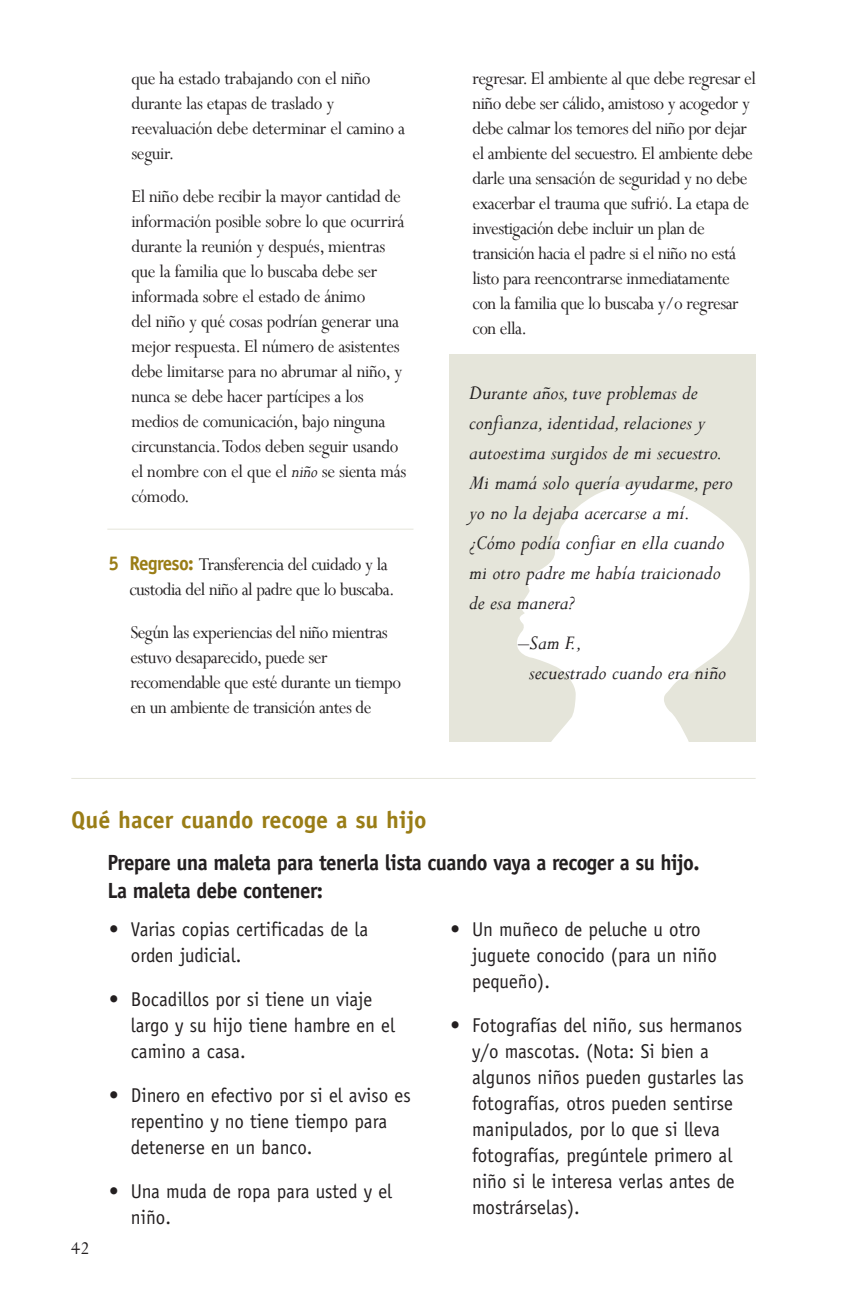
<style>
.page{position:relative;width:863px;height:1295px;background:#fff}
.page>*{position:absolute;margin:0;border:0;box-sizing:border-box;transform-origin:0 0}
.t1{font:700 24px "Officina Sans";color:#9a7d16}
.t2{font:italic 22px/30px "Perpetua";color:#231f20}
.t3{font:700 22px/28px "Officina Sans";letter-spacing:-.03em;color:#231f20;scale:.95 1}
.t4{font:20px/25px "Perpetua";letter-spacing:-.025em;color:#231f20;scale:.95 1}
.t5{font:20px/26px "Officina Sans";color:#231f20;scale:.95 1}
.t6{font:20px "Perpetua";letter-spacing:-.025em;color:#231f20}
.s1{font-style:italic}
.s2{font-family:"Officina Sans";font-weight:700;color:#9a7d16}
</style>
<div class="page">
<hr style="left:71px;top:778px;width:684px;height:1px;background:#e5e5da">
<div style="left:449px;top:355px;width:306px;height:387px;background:#e5e5da"></div>
<svg style="left:517px;top:486px;width:232px;height:256px;fill:#fff"></svg>
<hr style="left:107px;top:528px;width:306px;height:1px;background:#e5e5da">
<p class="t4" style="left:131px;top:66px;width:290px">que ha estado trabajando con el niño durante las etapas de traslado y reevaluación debe determinar el camino a seguir.</p>
<p class="t4" style="left:131px;top:184px;width:291px">El niño debe recibir la mayor cantidad de información posible sobre lo que ocurrirá durante la reunión y después, mientras que la familia que lo buscaba debe ser informada sobre el estado de ánimo<br>del niño y qué cosas podrían generar una mejor respuesta. El número de asistentes debe limitarse para no abrumar al niño, y nunca se debe hacer partícipes a los medios de comunicación, bajo ninguna circunstancia. Todos deben seguir usando el nombre con el que el <span class="s1">niño</span> se sienta más cómodo.</p>
<p class="t4" style="left:129px;top:552px;width:281px;text-indent:-21px"><span class="s2">5 Regreso:</span> Transferencia del cuidado y la custodia del niño al padre que lo buscaba.</p>
<p class="t4" style="left:130px;top:620px;width:286px">Según las experiencias del niño mientras estuvo desaparecido, puede ser recomendable que esté durante un tiempo en un ambiente de transición antes de</p>
<p class="t4" style="left:472px;top:66px;width:300px">regresar. El ambiente al que debe regresar el niño debe ser cálido, amistoso y acogedor y debe calmar los temores del niño por dejar el ambiente del secuestro. El ambiente debe darle una sensación de seguridad y no debe exacerbar el trauma que sufrió. La etapa de investigación debe incluir un plan de transición hacia el padre si el niño no está listo para reencontrarse inmediatamente con la familia que lo buscaba y/o regresar con ella.</p>
<p class="t2" style="left:469px;top:379px;width:265px">Durante años, tuve problemas de confianza, identidad, relaciones y autoestima surgidos de mi secuestro.<br>Mi mamá solo quería ayudarme, pero yo no la dejaba acercarse a mí. ¿Cómo podía confiar en ella cuando mi otro padre me había traicionado de esa manera?</p>
<p class="t2" style="left:529px;top:628px;width:198px;text-indent:-11px">–Sam F.,<br>secuestrado cuando era niño</p>
<p class="t1" style="left:71px;top:810px;width:357px">Qué hacer cuando recoge a su hijo</p>
<p class="t3" style="left:107px;top:850px;width:625px">Prepare una maleta para tenerla lista cuando vaya a recoger a su hijo.<br>La maleta debe contener:</p>
<p class="t5" style="left:131px;top:917px;width:251px;text-indent:-22px">• Varias copias certificadas de la orden judicial.</p>
<p class="t5" style="left:131px;top:987px;width:279px;text-indent:-22px">• Bocadillos por si tiene un viaje largo y su hijo tiene hambre en el camino a casa.</p>
<p class="t5" style="left:131px;top:1083px;width:296px;text-indent:-22px">• Dinero en efectivo por si el aviso es repentino y no tiene tiempo para detenerse en un banco.</p>
<p class="t5" style="left:131px;top:1179px;width:276px;text-indent:-22px">• Una muda de ropa para usted y el niño.</p>
<p class="t5" style="left:472px;top:917px;width:259px;text-indent:-22px">• Un muñeco de peluche u otro juguete conocido (para un niño pequeño).</p>
<p class="t5" style="left:472px;top:1013px;width:287px;text-indent:-22px">• Fotografías del niño, sus hermanos y/o mascotas. (Nota: Si bien a algunos niños pueden gustarles las fotografías, otros pueden sentirse manipulados, por lo que si lleva fotografías, pregúntele primero al niño si le interesa verlas antes de mostrárselas).</p>
<p class="t6" style="left:71px;top:1237px;width:20px">42</p>
</div>
